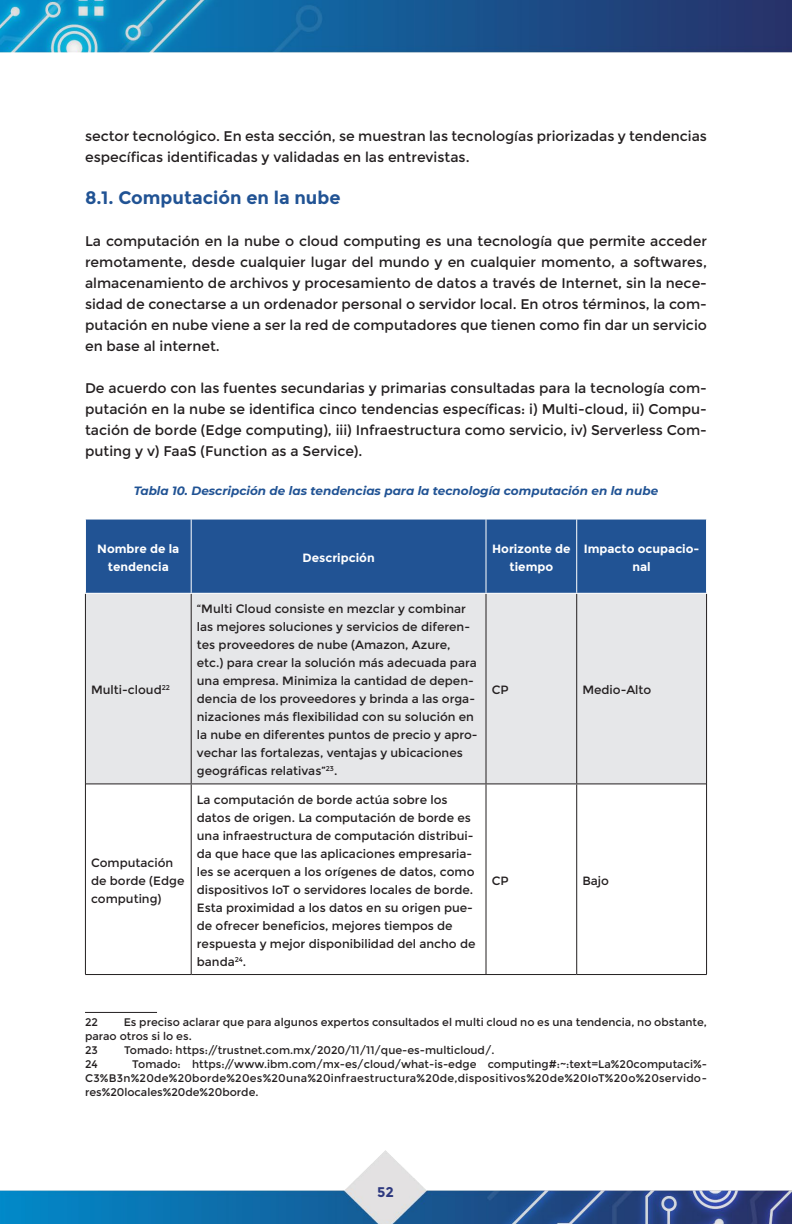
<style>
.page{position:relative;width:792px;height:1224px;background:#fff}
.page>*{position:absolute;margin:0;border:0;box-sizing:border-box;transform-origin:0 0}
.Titulo_4{font:700 18px "Montserrat";color:#215394}
.Formato_principal{font:14px/21px "Montserrat";color:#231f20;text-align:justify}
.t1{font:700 14px "Montserrat";color:#2e397f}
.t2{font:12px/18px "Montserrat";color:#231f20}
.Titulo_tabla{font:italic 700 12px "Montserrat";color:#215394}
.t3{font:700 12px/18px "Montserrat";color:#fff;text-align:center}
.pie{font:11px/14px "Montserrat";color:#231f20}
</style>
<div class="page">
<img style="left:0;top:0;width:792px;height:53px">
<img style="left:0;top:1150px;width:792px;height:74px">
<div style="left:86px;top:520px;width:620px;height:73px;background:#215394"></div>
<div style="left:86px;top:594px;width:620px;height:189px;background:#e6e7e9"></div>
<hr style="left:191px;top:519px;width:1px;height:74px;background:#fff">
<hr style="left:486px;top:519px;width:1px;height:74px;background:#fff">
<hr style="left:576px;top:519px;width:1px;height:74px;background:#fff">
<hr style="left:85px;top:594px;width:1px;height:190px;background:#231f20">
<hr style="left:706px;top:594px;width:1px;height:190px;background:#231f20">
<hr style="left:85px;top:784px;width:1px;height:190px;background:#231f20">
<hr style="left:706px;top:784px;width:1px;height:190px;background:#231f20">
<hr style="left:191px;top:594px;width:1px;height:189px;background:#231f20">
<hr style="left:486px;top:594px;width:1px;height:189px;background:#231f20">
<hr style="left:576px;top:594px;width:1px;height:189px;background:#231f20">
<hr style="left:86px;top:783px;width:105px;height:1px;background:#231f20">
<hr style="left:191px;top:783px;width:295px;height:1px;background:#231f20">
<hr style="left:191px;top:784px;width:1px;height:190px;background:#231f20">
<hr style="left:486px;top:783px;width:91px;height:1px;background:#231f20">
<hr style="left:486px;top:784px;width:1px;height:190px;background:#231f20">
<hr style="left:577px;top:783px;width:129px;height:1px;background:#231f20">
<hr style="left:576px;top:784px;width:1px;height:190px;background:#231f20">
<hr style="left:85px;top:974px;width:106px;height:1px;background:#231f20">
<hr style="left:191px;top:974px;width:295px;height:1px;background:#231f20">
<hr style="left:486px;top:974px;width:91px;height:1px;background:#231f20">
<hr style="left:577px;top:974px;width:130px;height:1px;background:#231f20">
<hr style="left:85px;top:1012px;width:72px;height:1px;background:#231f20">
<p class="Formato_principal" style="left:85px;top:126px;width:623px">sector tecnológico. En esta sección, se muestran las tecnologías priorizadas y tendencias específicas identificadas y validadas en las entrevistas.</p>
<p class="Titulo_4" style="left:85px;top:187px;width:257px">8.1. Computación en la nube</p>
<p class="Formato_principal" style="left:85px;top:231px;width:623px">La computación en la nube o cloud computing es una tecnología que permite acceder remotamente, desde cualquier lugar del mundo y en cualquier momento, a softwares, almacenamiento de archivos y procesamiento de datos a través de Internet, sin la nece&shy;sidad de conectarse a un ordenador personal o servidor local. En otros términos, la com&shy;putación en nube viene a ser la red de computadores que tienen como fin dar un servicio en base al internet.</p>
<p class="Formato_principal" style="left:85px;top:378px;width:623px">De acuerdo con las fuentes secundarias y primarias consultadas para la tecnología com&shy;putación en la nube se identifica cinco tendencias específicas: i) Multi-cloud, ii) Compu&shy;tación de borde (Edge computing), iii) Infraestructura como servicio, iv) Serverless Com&shy;puting y v) FaaS (Function as a Service).</p>
<p class="Titulo_tabla" style="left:134px;top:482px;width:526px">Tabla 10. Descripción de las tendencias para la tecnología computación en la nube</p>
<p class="t3" style="left:97px;top:540px;width:84px">Nombre de la tendencia</p>
<p class="t3" style="left:302px;top:549px;width:74px">Descripción</p>
<p class="t3" style="left:492px;top:540px;width:80px">Horizonte de tiempo</p>
<p class="t3" style="left:584px;top:540px;width:117px">Impacto ocupacio&shy;nal</p>
<p class="t2" style="left:91px;top:681px;width:80px">Multi-cloud<sup>22</sup></p>
<p class="t2" style="left:91px;top:854px;width:95px">Computación de borde (Edge computing)</p>
<p class="t2" style="left:197px;top:600px;width:282px">“Multi Cloud consiste en mezclar y combinar las mejores soluciones y servicios de diferen&shy;tes proveedores de nube (Amazon, Azure, etc.) para crear la solución más adecuada para una empresa. Minimiza la cantidad de depen&shy;dencia de los proveedores y brinda a las orga&shy;nizaciones más flexibilidad con su solución en la nube en diferentes puntos de precio y apro&shy;vechar las fortalezas, ventajas y ubicaciones geográficas relativas”<sup>23</sup>.</p>
<p class="t2" style="left:197px;top:791px;width:280px">La computación de borde actúa sobre los datos de origen. La computación de borde es una infraestructura de computación distribui&shy;da que hace que las aplicaciones empresaria&shy;les se acerquen a los orígenes de datos, como dispositivos IoT o servidores locales de borde.<br>Esta proximidad a los datos en su origen pue&shy;de ofrecer beneficios, mejores tiempos de respuesta y mejor disponibilidad del ancho de banda<sup>24</sup>.</p>
<p class="t2" style="left:492px;top:681px;width:19px">CP</p>
<p class="t2" style="left:582px;top:681px;width:70px">Medio-Alto</p>
<p class="t2" style="left:492px;top:872px;width:19px">CP</p>
<p class="t2" style="left:582px;top:872px;width:28px">Bajo</p>
<p class="pie" style="left:85px;top:1016px;width:623px;text-indent:39px">Es preciso aclarar que para algunos expertos consultados el multi cloud no es una tendencia, no obstante, parao otros si lo es.</p>
<p class="pie" style="left:85px;top:1044px;width:14px">23</p>
<p class="pie" style="left:124px;top:1044px;width:372px">Tomado: https://trustnet.com.mx/2020/11/11/que-es-multicloud/.</p>
<p class="pie" style="left:85px;top:1058px;width:14px">24</p>
<p class="pie" style="left:85px;top:1016px;width:14px">22</p>
<p class="pie" style="left:85px;top:1058px;width:623px;text-align:justify;text-indent:47px">Tomado: https://www.ibm.com/mx-es/cloud/what-is-edge computing#:~:text=La%20computaci%- C3%B3n%20de%20borde%20es%20una%20infraestructura%20de,dispositivos%20de%20IoT%20o%20servido&shy;res%20locales%20de%20borde.</p>
<p class="t1" style="left:377px;top:1183px;width:18px">52</p>
</div>
